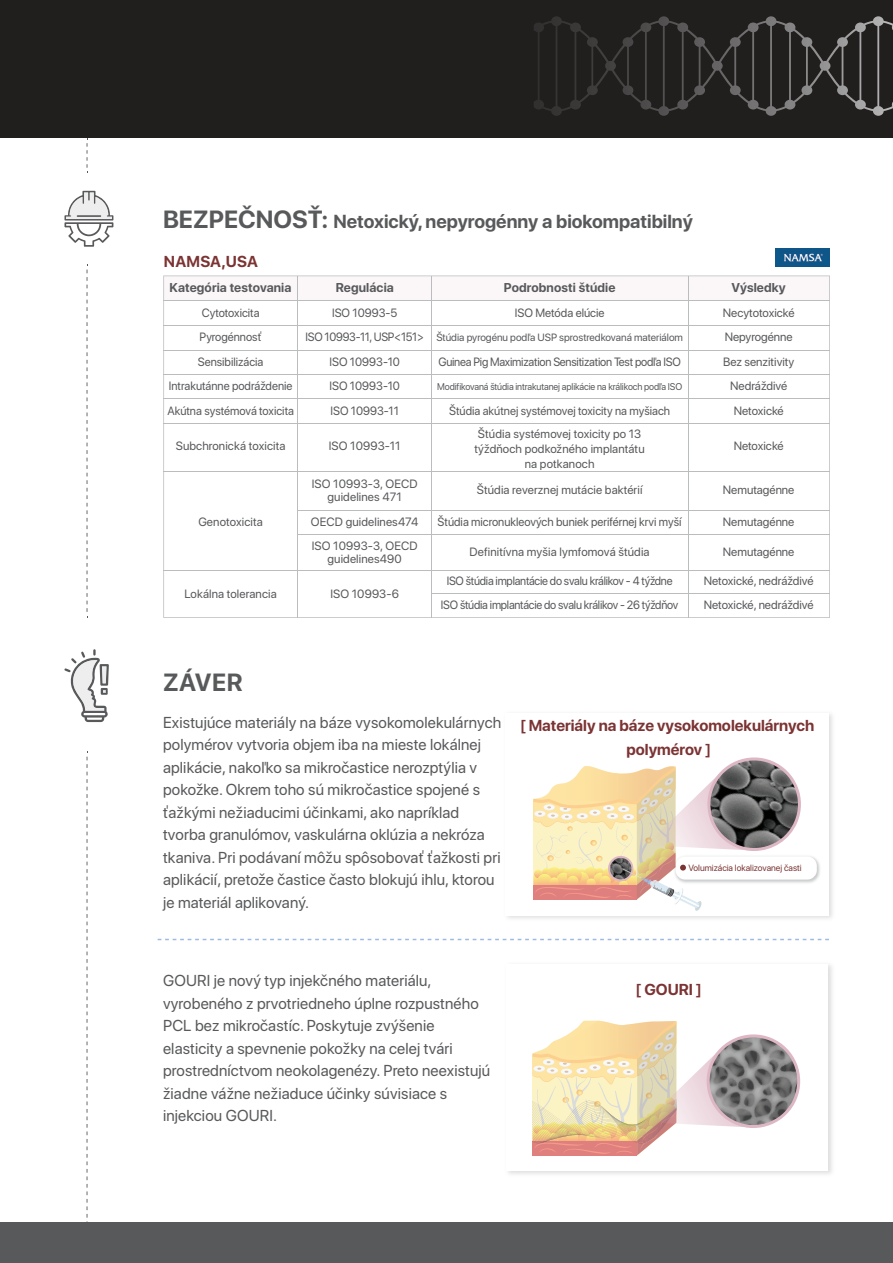
<style>
.page{position:relative;width:893px;height:1263px;background:#fff}
.page>*{position:absolute;margin:0;border:0;box-sizing:border-box;transform-origin:0 0}
.t1{font:700 24.75px "SF Pro Display";letter-spacing:.02em;color:#58595b}
.t2{font:700 18.75px "SF Pro Display";color:#58595b}
.t3{font:15.75px/22.5px "SF Pro Display";letter-spacing:.01em;color:#58595b}
.t4{font:700 15.75px/23.5px "SF Pro Display";color:#7c3333;text-align:center}
.t5{font:700 12.75px "SF Pro Display";letter-spacing:.01em;color:#58595b}
.t6{font:12px/12.8px "SF Pro Display";color:#58595b;text-align:center}
.t7{font:12px/23.9px "SF Pro Display";letter-spacing:-.02em;color:#58595b;text-align:center;scale:.95 1}
.t8{font:12px "SF Pro Display";letter-spacing:-.02em;color:#58595b;scale:.96 1}
.t9{font:10.5px "SF Pro Display";color:#58595b}
.t10{font:9.75px "SF Pro Display";letter-spacing:-.01em;color:#58595b;scale:.96 1}
.t11{font:9px "SF Pro Display";color:#7c3333}
.s1{font-size:24.75px}
.s2{font-weight:600}
</style>
<div class="page">
<svg style="left:163px;top:275px;width:667px;height:343px"></svg>
<hr style="left:164px;top:300px;width:666px;height:1px;background:#babcbe">
<hr style="left:164px;top:325px;width:666px;height:1px;background:#babcbe">
<hr style="left:164px;top:350px;width:666px;height:1px;background:#babcbe">
<hr style="left:164px;top:374px;width:666px;height:1px;background:#babcbe">
<hr style="left:164px;top:399px;width:666px;height:1px;background:#babcbe">
<hr style="left:164px;top:423px;width:666px;height:1px;background:#babcbe">
<hr style="left:432px;top:593px;width:398px;height:1px;background:#babcbe">
<hr style="left:164px;top:471px;width:666px;height:1px;background:#babcbe">
<hr style="left:298px;top:510px;width:532px;height:1px;background:#babcbe">
<hr style="left:298px;top:534px;width:532px;height:1px;background:#babcbe">
<hr style="left:164px;top:570px;width:666px;height:1px;background:#babcbe">
<hr style="left:297px;top:276px;width:1px;height:341px;background:#babcbe">
<hr style="left:688px;top:276px;width:1px;height:341px;background:#babcbe">
<hr style="left:431px;top:276px;width:1px;height:341px;background:#babcbe">
<svg style="left:87px;top:138px;width:1px;height:35px"></svg>
<svg style="left:87px;top:264px;width:1px;height:353px"></svg>
<svg style="left:87px;top:751px;width:1px;height:471px"></svg>
<img style="left:802px;top:855px;width:19px;height:29px">
<div style="left:675px;top:856px;width:142px;height:23px;background:#fff;border-radius:9px"></div>
<svg style="left:158px;top:939px;width:671px;height:1px"></svg>
<svg style="left:64px;top:191px;width:49px;height:56px"></svg>
<svg style="left:64px;top:649px;width:45px;height:73px"></svg>
<svg style="left:533px;top:757px;width:269px;height:154px"></svg>
<svg style="left:533px;top:1021px;width:268px;height:134px"></svg>
<div style="left:0;top:0;width:893px;height:138px;background:#211e1e"></div>
<svg style="left:534px;top:16px;width:359px;height:100px"></svg>
<div style="left:0;top:1222px;width:893px;height:41px;background:#58595b"></div>
<img style="left:775px;top:249px;width:54px;height:18px">
<h2 class="t2" style="left:163px;top:211px;width:531px"><span class="s1">BEZPEČNOSŤ:</span> Netoxický, nepyrogénny a biokompatibilný</h2>
<h3 class="t4" style="left:164px;top:250px;width:96px">NAMSA,USA</h3>
<p class="t5" style="left:170px;top:280px;width:123px">Kategória testovania</p>
<p class="t5" style="left:336px;top:280px;width:60px">Regulácia</p>
<p class="t5" style="left:504px;top:280px;width:113px">Podrobnosti štúdie</p>
<p class="t5" style="left:731px;top:280px;width:56px">Výsledky</p>
<p class="t6" style="left:202px;top:306px;width:59px">Cytotoxicita</p>
<p class="t6" style="left:332px;top:306px;width:67px">ISO 10993-5</p>
<p class="t6" style="left:515px;top:306px;width:91px">ISO Metóda elúcie</p>
<p class="t6" style="left:723px;top:306px;width:73px">Necytotoxické</p>
<p class="t6" style="left:200px;top:331px;width:64px">Pyrogénnosť</p>
<p class="t7" style="left:305px;top:325px;width:126px">ISO 10993-11, USP&lt;151&gt;</p>
<p class="t9" style="left:436px;top:329px;width:248px">Štúdia pyrogénu podľa USP sprostredkovaná materiálom</p>
<p class="t6" style="left:725px;top:331px;width:70px">Nepyrogénne</p>
<p class="t6" style="left:198px;top:356px;width:67px">Sensibilizácia</p>
<p class="t6" style="left:330px;top:356px;width:72px">ISO 10993-10</p>
<p class="t8" style="left:438px;top:353px;width:254px">Guinea Pig Maximization Sensitization Test podľa ISO</p>
<p class="t6" style="left:723px;top:356px;width:73px">Bez senzitivity</p>
<p class="t6" style="left:169px;top:380px;width:125px">Intrakutánne podráždenie</p>
<p class="t6" style="left:330px;top:380px;width:72px">ISO 10993-10</p>
<p class="t10" style="left:437px;top:379px;width:257px">Modifikovaná štúdia intrakutanej aplikácie na králikoch podľa ISO</p>
<p class="t6" style="left:730px;top:380px;width:59px">Nedráždivé</p>
<p class="t6" style="left:167px;top:404px;width:128px">Akútna systémová toxicita</p>
<p class="t6" style="left:330px;top:404px;width:70px">ISO 10993-11</p>
<p class="t6" style="left:449px;top:404px;width:222px">Štúdia akútnej systémovej toxicity na myšiach</p>
<p class="t6" style="left:734px;top:404px;width:51px">Netoxické</p>
<p class="t6" style="left:176px;top:440px;width:111px">Subchronická toxicita</p>
<p class="t6" style="left:329px;top:440px;width:73px">ISO 10993-11</p>
<p class="t6" style="left:475px;top:426px;width:172px;line-height:15px">Štúdia systémovej toxicity po 13 týždňoch podkožného implantátu na potkanoch</p>
<p class="t6" style="left:734px;top:440px;width:51px">Netoxické</p>
<p class="t6" style="left:312px;top:478px;width:107px">ISO 10993-3, OECD guidelines 471</p>
<p class="t6" style="left:312px;top:539px;width:107px">ISO 10993-3, OECD guidelines490</p>
<p class="t6" style="left:330px;top:587px;width:70px">ISO 10993-6</p>
<p class="t6" style="left:198px;top:516px;width:66px">Genotoxicita</p>
<p class="t6" style="left:311px;top:516px;width:109px">OECD guidelines474</p>
<p class="t6" style="left:184px;top:587px;width:94px">Lokálna tolerancia</p>
<p class="t6" style="left:477px;top:483px;width:167px">Štúdia reverznej mutácie baktérií</p>
<p class="t6" style="left:438px;top:516px;width:245px">Štúdia micronukleových buniek periférnej krvi myší</p>
<p class="t6" style="left:470px;top:545px;width:182px">Definitívna myšia lymfomová štúdia</p>
<p class="t7" style="left:441px;top:569px;width:251px">ISO štúdia implantácie do svalu králikov - 4 týždne<br>ISO štúdia implantácie do svalu králikov - 26 týždňov</p>
<p class="t6" style="left:723px;top:483px;width:73px">Nemutagénne</p>
<p class="t6" style="left:723px;top:516px;width:73px">Nemutagénne</p>
<p class="t6" style="left:723px;top:545px;width:73px">Nemutagénne</p>
<p class="t6" style="left:704px;top:569px;width:111px;line-height:23.9px;text-align:left">Netoxické, nedráždivé<br>Netoxické, nedráždivé</p>
<h1 class="t1" style="left:163px;top:667px;width:81px">ZÁVER</h1>
<p class="t3" style="left:163px;top:711px;width:340px">Existujúce materiály na báze vysokomolekulárnych polymérov vytvoria objem iba na mieste lokálnej aplikácie, nakoľko sa mikročastice nerozptýlia v pokožke. Okrem toho sú mikročastice spojené s ťažkými nežiaducimi účinkami, ako napríklad tvorba granulómov, vaskulárna oklúzia a nekróza tkaniva. Pri podávaní môžu spôsobovať ťažkosti pri aplikácií, pretože častice často blokujú ihlu, ktorou je materiál aplikovaný.</p>
<h3 class="t4" style="left:520px;top:714px;width:296px"><span class="s2">[</span> Materiály na báze vysokomolekulárnych polymérov <span class="s2">]</span></h3>
<p class="t11" style="left:688px;top:860px;width:115px">Volumizácia lokalizovanej časti</p>
<p class="t3" style="left:163px;top:969px;width:329px">GOURI je nový typ injekčného materiálu, vyrobeného z prvotriedneho úplne rozpustného PCL bez mikročastíc. Poskytuje zvýšenie elasticity a spevnenie pokožky na celej tvári prostredníctvom neokolagenézy. Preto neexistujú žiadne vážne nežiaduce účinky súvisiace s injekciou GOURI.</p>
<h3 class="t4" style="left:636px;top:978px;width:68px"><span class="s2">[</span> GOURI <span class="s2">]</span></h3>
</div>
